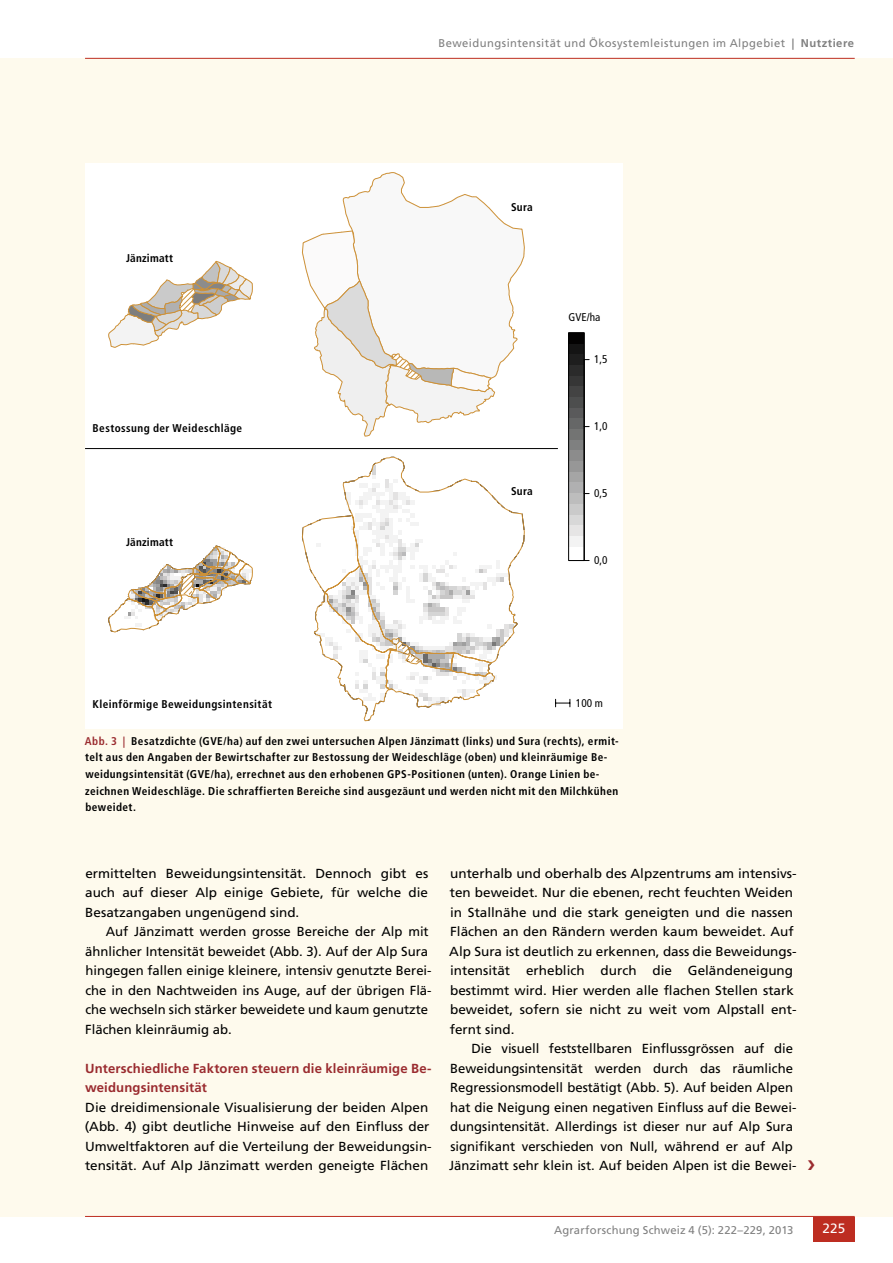
<style>
.page{position:relative;width:893px;height:1263px;background:#fff}
.page>*{position:absolute;margin:0;border:0;box-sizing:border-box;transform-origin:0 0}
.t1{font:13.5px "Frutiger LT Std";color:#fff}
.t2{font:13.2px/19.5px "Frutiger LT Std";color:#000}
.t3{font:700 13.2px/19.5px "Frutiger LT Std";letter-spacing:.01em;color:#9a2b2f}
.t4{font:700 condensed 11.25px/16.5px "Frutiger LT Std";letter-spacing:.04em;color:#000}
.t5{font:11.25px "Frutiger LT Std";letter-spacing:.035em;color:#808080}
.t6{font:condensed 11.25px "Frutiger LT Std";color:#000}
.t7{font:700 condensed 11.25px "Frutiger LT Std";letter-spacing:.02em;color:#000}
.s1{font-weight:700}
.s2{color:#9a2b2f}
</style>
<div class="page">
<div style="left:813px;top:1216px;width:42px;height:26px;background:#bd2d21"></div>
<div style="left:0;top:58px;width:893px;height:1158px;background:#fefaed"></div>
<hr style="left:85px;top:1216px;width:770px;height:1px;background:#bd2d21">
<hr style="left:85px;top:58px;width:770px;height:1px;background:#bd2d21">
<div style="left:85px;top:163px;width:538px;height:566px;background:#fff"></div>
<svg style="left:108px;top:260px;width:145px;height:88px"></svg>
<svg style="left:555px;top:699px;width:16px;height:8px"></svg>
<svg style="left:302px;top:172px;width:223px;height:265px"></svg>
<svg style="left:108px;top:536px;width:194px;height:97px"></svg>
<svg style="left:302px;top:456px;width:223px;height:266px"></svg>
<hr style="left:569px;top:543px;width:15px;height:3px;background:#f3f3f3">
<hr style="left:569px;top:539px;width:15px;height:4px;background:#f3f3f3">
<hr style="left:569px;top:536px;width:15px;height:3px;background:#f3f3f3">
<hr style="left:569px;top:532px;width:15px;height:4px;background:#e6e5e5">
<hr style="left:569px;top:528px;width:15px;height:4px;background:#e6e5e5">
<hr style="left:569px;top:525px;width:15px;height:3px;background:#e6e5e5">
<hr style="left:569px;top:521px;width:15px;height:4px;background:#d8d8d8">
<hr style="left:569px;top:518px;width:15px;height:3px;background:#d8d8d8">
<svg style="left:570px;top:514px;width:12px;height:4px"></svg>
<hr style="left:569px;top:511px;width:15px;height:3px;background:#cacaca">
<hr style="left:569px;top:507px;width:15px;height:4px;background:#cacaca">
<hr style="left:569px;top:504px;width:15px;height:3px;background:#cacaca">
<hr style="left:569px;top:500px;width:15px;height:4px;background:#bdbdbd">
<hr style="left:569px;top:496px;width:15px;height:4px;background:#bdbdbd">
<hr style="left:569px;top:493px;width:15px;height:3px;background:#bdbdbd">
<hr style="left:569px;top:489px;width:15px;height:4px;background:#b0b0b1">
<hr style="left:569px;top:486px;width:15px;height:3px;background:#b0b0b1">
<hr style="left:569px;top:482px;width:15px;height:4px;background:#b0b0b1">
<hr style="left:569px;top:479px;width:15px;height:3px;background:#a5a5a5">
<hr style="left:569px;top:475px;width:15px;height:4px;background:#a5a5a5">
<hr style="left:569px;top:472px;width:15px;height:3px;background:#a5a5a5">
<hr style="left:569px;top:468px;width:15px;height:4px;background:#979797">
<hr style="left:569px;top:464px;width:15px;height:4px;background:#979797">
<hr style="left:569px;top:461px;width:15px;height:3px;background:#979797">
<hr style="left:569px;top:457px;width:15px;height:4px;background:#8c8c8c">
<hr style="left:569px;top:454px;width:15px;height:3px;background:#8c8c8c">
<hr style="left:569px;top:450px;width:15px;height:4px;background:#8c8c8c">
<hr style="left:569px;top:447px;width:15px;height:3px;background:#7f8080">
<hr style="left:569px;top:443px;width:15px;height:4px;background:#7f8080">
<hr style="left:569px;top:440px;width:15px;height:3px;background:#7f8080">
<hr style="left:569px;top:436px;width:15px;height:4px;background:#737473">
<hr style="left:569px;top:432px;width:15px;height:4px;background:#737473">
<hr style="left:569px;top:429px;width:15px;height:3px;background:#737473">
<hr style="left:569px;top:425px;width:15px;height:4px;background:#666767">
<hr style="left:569px;top:422px;width:15px;height:3px;background:#666767">
<hr style="left:569px;top:418px;width:15px;height:4px;background:#666767">
<hr style="left:569px;top:415px;width:15px;height:3px;background:#5a5a5b">
<hr style="left:569px;top:411px;width:15px;height:4px;background:#5a5a5b">
<svg style="left:570px;top:407px;width:12px;height:4px"></svg>
<hr style="left:569px;top:404px;width:15px;height:3px;background:#4d4e4e">
<hr style="left:569px;top:400px;width:15px;height:4px;background:#4d4e4e">
<hr style="left:569px;top:397px;width:15px;height:3px;background:#4d4e4e">
<hr style="left:569px;top:393px;width:15px;height:4px;background:#434343">
<hr style="left:569px;top:390px;width:15px;height:3px;background:#434343">
<hr style="left:569px;top:386px;width:15px;height:4px;background:#434343">
<hr style="left:569px;top:383px;width:15px;height:3px;background:#363636">
<hr style="left:569px;top:379px;width:15px;height:4px;background:#363636">
<hr style="left:569px;top:375px;width:15px;height:4px;background:#363636">
<hr style="left:569px;top:372px;width:15px;height:3px;background:#2b2b2b">
<hr style="left:569px;top:368px;width:15px;height:4px;background:#2b2b2b">
<hr style="left:569px;top:365px;width:15px;height:3px;background:#2b2b2b">
<hr style="left:569px;top:361px;width:15px;height:4px;background:#1e1e1e">
<hr style="left:569px;top:358px;width:15px;height:3px;background:#1e1e1e">
<hr style="left:569px;top:354px;width:15px;height:4px;background:#1e1e1e">
<hr style="left:569px;top:351px;width:15px;height:3px;background:#141414">
<hr style="left:569px;top:347px;width:15px;height:4px;background:#141414">
<svg style="left:570px;top:343px;width:12px;height:4px"></svg>
<hr style="left:569px;top:340px;width:15px;height:3px;background:#030202">
<hr style="left:569px;top:336px;width:15px;height:4px;background:#030202">
<hr style="left:569px;top:333px;width:15px;height:3px;background:#030202">
<hr style="left:584px;top:360px;width:1px;height:200px;background:#000">
<div style="left:568px;top:333px;width:16px;height:228px;border:1px solid #000"></div>
<hr style="left:85px;top:448px;width:473px;height:1px;background:#000">
<p class="t5" style="left:438px;top:36px;width:417px">Beweidungsintensität und Ökosystemleistungen im Alpgebiet <span class="s1">| Nutztiere</span></p>
<p class="t7" style="left:126px;top:251px;width:48px">Jänzimatt</p>
<p class="t4" style="left:93px;top:420px;width:151px">Bestossung der Weideschläge</p>
<p class="t7" style="left:126px;top:535px;width:48px">Jänzimatt</p>
<p class="t4" style="left:93px;top:696px;width:181px">Kleinförmige Beweidungsintensität</p>
<p class="t4" style="left:511px;top:199px;width:23px">Sura</p>
<p class="t4" style="left:511px;top:482px;width:23px">Sura</p>
<p class="t6" style="left:569px;top:310px;width:33px">GVE/ha</p>
<p class="t6" style="left:594px;top:352px;width:15px">1,5</p>
<p class="t6" style="left:594px;top:419px;width:15px">1,0</p>
<p class="t6" style="left:594px;top:486px;width:15px">0,5</p>
<p class="t6" style="left:594px;top:553px;width:15px">0,0</p>
<p class="t6" style="left:576px;top:697px;width:29px">100 m</p>
<p class="t4" style="left:85px;top:733px;width:535px"><span class="s2">Abb. 3 |</span> Besatzdichte (GVE/ha) auf den zwei untersuchen Alpen Jänzimatt (links) und Sura (rechts), ermit&shy;telt aus den Angaben der Bewirtschafter zur Bestossung der Weideschläge (oben) und kleinräumige Be&shy;weidungsintensität (GVE/ha), errechnet aus den erhobenen GPS-Positionen (unten). Orange Linien be&shy;zeichnen Weideschläge. Die schraffierten Bereiche sind ausgezäunt und werden nicht mit den Milchkühen beweidet.</p>
<p class="t2" style="left:85px;top:863px;width:345px;text-align:justify">ermittelten Beweidungsintensität. Dennoch gibt es auch auf dieser Alp einige Gebiete, für welche die Besatzangaben ungenügend sind.</p>
<p class="t2" style="left:85px;top:922px;width:348px;text-indent:21px">Auf Jänzimatt werden grosse Bereiche der Alp mit ähnlicher Intensität beweidet (Abb. 3). Auf der Alp Sura hingegen fallen einige kleinere, intensiv genutzte Berei&shy;che in den Nachtweiden ins Auge, auf der übrigen Flä&shy;che wechseln sich stärker beweidete und kaum genutzte Flächen kleinräumig ab.</p>
<p class="t3" style="left:85px;top:1058px;width:348px">Unterschiedliche Faktoren steuern die kleinräumige Be&shy;weidungsintensität</p>
<p class="t2" style="left:85px;top:1097px;width:348px">Die dreidimensionale Visualisierung der beiden Alpen (Abb. 4) gibt deutliche Hinweise auf den Einfluss der Umweltfaktoren auf die Verteilung der Beweidungsin&shy;tensität. Auf Alp Jänzimatt werden geneigte Flächen</p>
<p class="t2" style="left:449px;top:863px;width:349px">unterhalb und oberhalb des Alpzentrums am intensivs&shy;ten beweidet. Nur die ebenen, recht feuchten Weiden in Stallnähe und die stark geneigten und die nassen Flächen an den Rändern werden kaum beweidet. Auf Alp Sura ist deutlich zu erkennen, dass die Beweidungs&shy;intensität erheblich durch die Geländeneigung bestimmt wird. Hier werden alle flachen Stellen stark beweidet, sofern sie nicht zu weit vom Alpstall ent&shy;fernt sind.</p>
<p class="t2" style="left:449px;top:1039px;width:349px;text-indent:22px">Die visuell feststellbaren Einflussgrössen auf die Beweidungsintensität werden durch das räumliche Regressionsmodell bestätigt (Abb. 5). Auf beiden Alpen hat die Neigung einen negativen Einfluss auf die Bewei&shy;dungsintensität. Allerdings ist dieser nur auf Alp Sura signifikant verschieden von Null, während er auf Alp Jänzimatt sehr klein ist. Auf beiden Alpen ist die Bewei-</p>
<p class="t5" style="left:554px;top:1223px;width:241px">Agrarforschung Schweiz 4 (5): 222–229, 2013</p>
<p class="t1" style="left:822px;top:1221px;width:24px">225</p>
</div>
